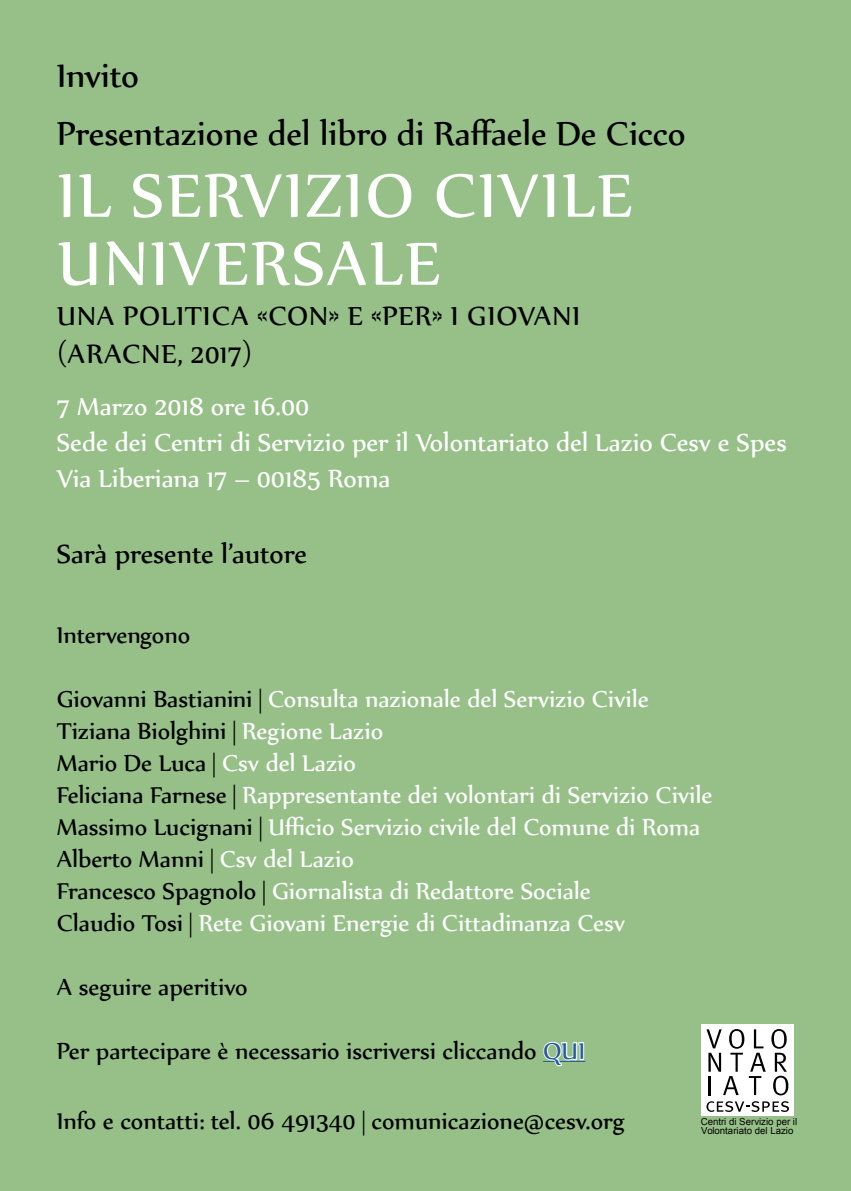
<style>
.page{position:relative;width:851px;height:1191px;background:#fff}
.page>*{position:absolute;margin:0;border:0;box-sizing:border-box;transform-origin:0 0}
.t1{font:74px/68px "Nyala";letter-spacing:.03em;color:#fff}
.t2{font:40px/58px "Nyala";color:#000}
.t3{font:32px/38.4px "Nyala";letter-spacing:.03em;color:#000}
.t4{font:32px "Nyala";letter-spacing:.005em;color:#000}
.t5{font:30px/36px "Nyala";color:#fff}
.t6{font:28px/32px "Nyala";color:#fff}
.t7{font:28px "Nyala";color:#000}
.t8{font:9.6px/9.6px "Arial";color:#000}
.s1{color:#000}
.s2{color:#275b9b}
</style>
<div class="page">
<div style="left:0;top:0;width:850px;height:1191px;background:#96c088"></div>
<div style="left:700px;top:1024px;width:93px;height:91px;background:#fff"></div>
<svg style="left:706px;top:1029px;width:59px;height:66px"></svg>
<svg style="left:771px;top:1029px;width:17px;height:66px"></svg>
<svg style="left:706px;top:1101px;width:82px;height:11px"></svg>
<svg style="left:543px;top:1041px;width:42px;height:26px"></svg>
<h2 class="t2" style="left:57px;top:45px;width:630px">Invito<br>Presentazione del libro di Raffaele De Cicco</h2>
<h1 class="t1" style="left:58px;top:159px;width:576px">IL SERVIZIO CIVILE<br>UNIVERSALE</h1>
<p class="t3" style="left:57px;top:295px;width:525px">UNA POLITICA «CON» E «PER» I GIOVANI (ARACNE, 2017)</p>
<p class="t5" style="left:57px;top:387px;width:731px">7 Marzo 2018 ore 16.00<br>Sede dei Centri di Servizio per il Volontariato del Lazio Cesv e Spes<br>Via Liberiana 17 – 00185 Roma</p>
<p class="t4" style="left:57px;top:534px;width:251px">Sarà presente l’autore</p>
<p class="t7" style="left:57px;top:618px;width:135px">Intervengono</p>
<p class="t6" style="left:57px;top:682px;width:657px"><span class="s1">Giovanni Bastianini |</span> Consulta nazionale del Servizio Civile <span class="s1">Tiziana Biolghini |</span> Regione Lazio<br><span class="s1">Mario De Luca |</span> Csv del Lazio<br><span class="s1">Feliciana Farnese |</span> Rappresentante dei volontari di Servizio Civile <span class="s1">Massimo Lucignani |</span> Ufficio Servizio civile del Comune di Roma <span class="s1">Alberto Manni |</span> Csv del Lazio<br><span class="s1">Francesco Spagnolo |</span> Giornalista di Redattore Sociale<br><span class="s1">Claudio Tosi |</span> Rete Giovani Energie di Cittadinanza Cesv</p>
<p class="t7" style="left:57px;top:970px;width:192px">A seguire aperitivo</p>
<p class="t7" style="left:57px;top:1034px;width:530px">Per partecipare è necessario iscriversi cliccando <span class="s2">QUI</span></p>
<p class="t7" style="left:57px;top:1104px;width:569px">Info e contatti: tel. 06 491340 | comunicazione@cesv.org</p>
<p class="t8" style="left:700px;top:1116px;width:98px">Centri di Servizio per il<br>Volontariato del Lazio</p>
</div>
